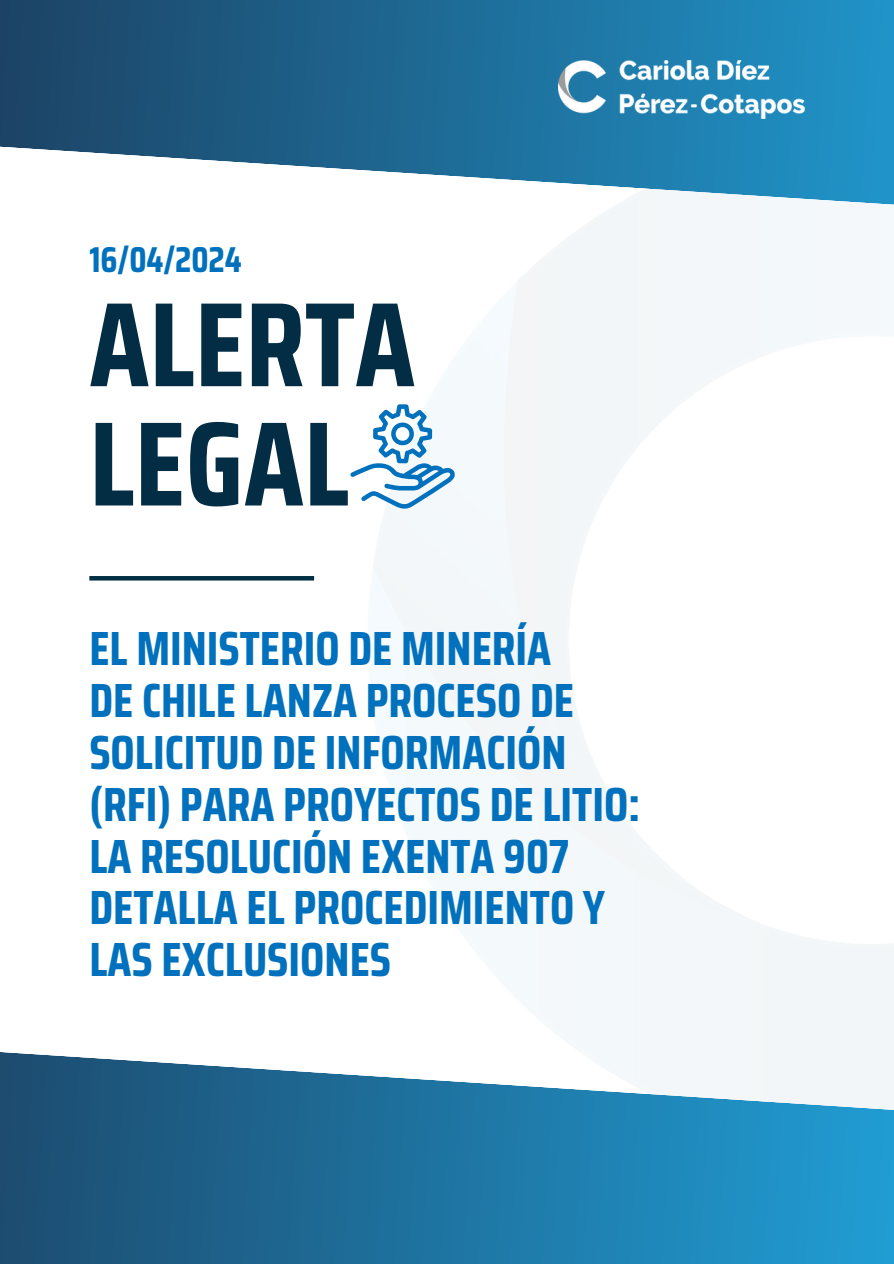
<style>
.page{position:relative;width:894px;height:1264px;background:#fff}
.page>*{position:absolute;margin:0;border:0;box-sizing:border-box;transform-origin:0 0}
.t1{font:700 120px/119.2px "Saira Condensed";color:#022d44}
.t2{font:700 48px/51.8px "Saira Condensed";color:#0171bd}
.t3{font:700 36px "Saira Condensed";color:#0171bd}
</style>
<div class="page">
<svg style="left:0;top:1043px;width:893px;height:220px"></svg>
<svg style="left:0;top:0;width:893px;height:219px"></svg>
<hr style="left:89px;top:576px;width:225px;height:4px;background:#012e43">
<img style="left:558px;top:61px;width:246px;height:57px">
<svg style="left:350px;top:404px;width:105px;height:105px"></svg>
<h1 class="t3" style="left:89px;top:231px;width:154px">16/04/2024</h1>
<p class="t1" style="left:89px;top:285px;width:327px">ALERTA<br>LEGAL</p>
<p class="t2" style="left:89px;top:623px;width:552px">EL MINISTERIO DE MINERÍA<br>DE CHILE LANZA PROCESO DE<br>SOLICITUD DE INFORMACIÓN (RFI) PARA PROYECTOS DE LITIO:<br>LA RESOLUCIÓN EXENTA 907<br>DETALLA EL PROCEDIMIENTO Y<br>LAS EXCLUSIONES</p>
</div>
